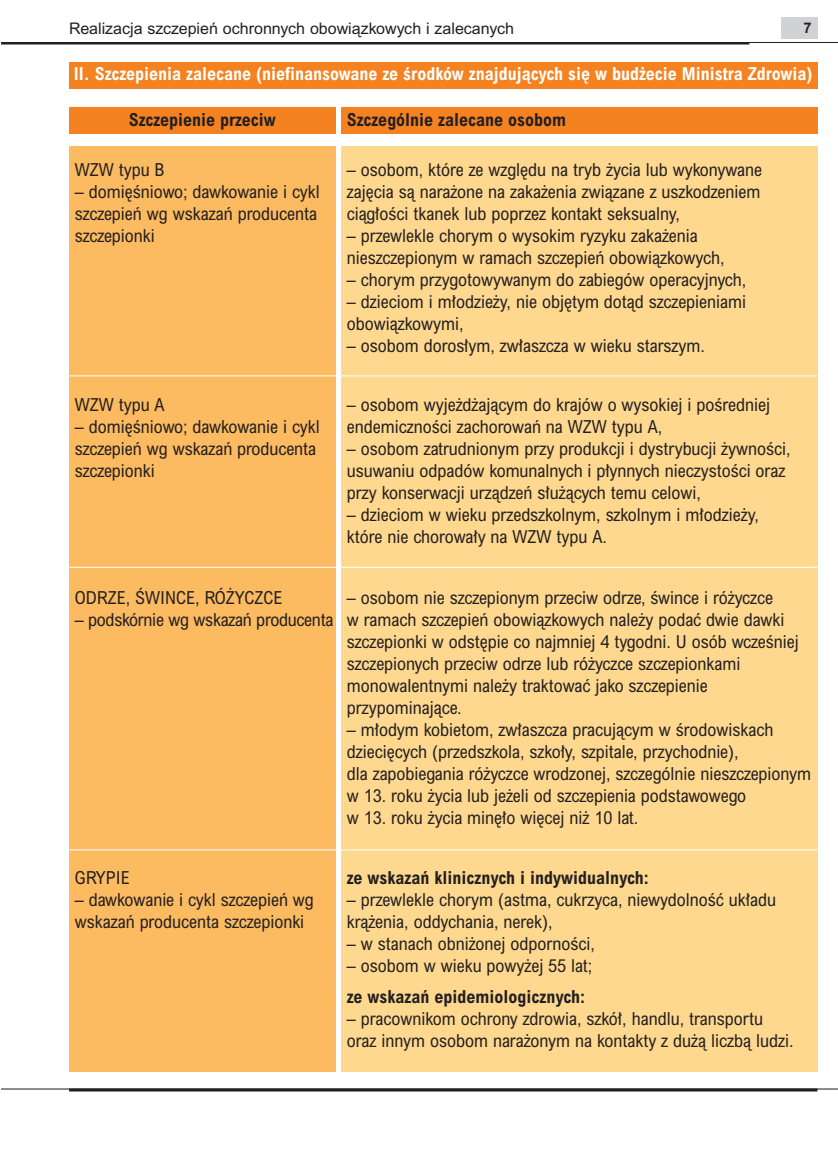
<style>
.page{position:relative;width:838px;height:1172px;background:#fff}
.page>*{position:absolute;margin:0;border:0;box-sizing:border-box;transform-origin:0 0}
.t1{font:18px/22px "Arial Condensed PL";color:#231f20}
.t2{font:18px "Arial Condensed Bold PL";color:#231f20}
.t3{font:18px "Arial Condensed Bold PL";color:#fff}
.t4{font:16px "Arial PL";color:#231f20}
.t5{font:14.6px "Arial Bold PL";color:#231f20}
</style>
<div class="page">
<hr style="left:1px;top:43px;width:748px;height:2px;background:#231f20">
<hr style="left:1px;top:42px;width:837px;height:1px;background:#231f20">
<hr style="left:69px;top:1089px;width:748px;height:3px;background:#231f20">
<hr style="left:1px;top:1088px;width:837px;height:2px;background:#231f20">
<div style="left:781px;top:17px;width:36px;height:21px;background:#d1d2d4"></div>
<div style="left:341px;top:146px;width:476px;height:925px;background:#fed88f"></div>
<div style="left:69px;top:146px;width:267px;height:925px;background:#fcba61"></div>
<div style="left:69px;top:62px;width:748px;height:27px;background:#f58220"></div>
<div style="left:69px;top:108px;width:267px;height:26px;background:#f58220"></div>
<div style="left:341px;top:108px;width:476px;height:26px;background:#f58220"></div>
<hr style="left:69px;top:376px;width:748px;height:1px;background:#fff">
<hr style="left:69px;top:567px;width:748px;height:1px;background:#fff">
<hr style="left:69px;top:850px;width:748px;height:1px;background:#fff">
<p class="t4" style="left:69px;top:23px;width:447px">Realizacja szczepieƒ ochronnych obowiàzkowych i zalecanych</p>
<p class="t5" style="left:804px;top:22px;width:10px">7</p>
<p class="t3" style="left:74px;top:67px;width:740px">II. Szczepienia zalecane (niefinansowane ze Êrodków znajdujàcych si´ w bud˝ecie Ministra Zdrowia)</p>
<p class="t2" style="left:129px;top:113px;width:149px">Szczepienie przeciw</p>
<p class="t2" style="left:347px;top:113px;width:221px">Szczególnie zalecane osobom</p>
<p class="t1" style="left:75px;top:162px;width:91px">WZW typu B</p>
<p class="t1" style="left:75px;top:184px;width:247px">– domi´Êniowo; dawkowanie i cykl szczepieƒ wg wskazaƒ producenta szczepionki</p>
<p class="t1" style="left:347px;top:162px;width:417px;text-align:justify">– osobom, które ze wzgl´du na tryb ˝ycia lub wykonywane zaj´cia sà nara˝one na zaka˝enia zwiàzane z uszkodzeniem ciàg∏oÊci tkanek lub poprzez kontakt seksualny,</p>
<p class="t1" style="left:347px;top:228px;width:379px">– przewlekle chorym o wysokim ryzyku zaka˝enia nieszczepionym w ramach szczepieƒ obowiàzkowych,</p>
<p class="t1" style="left:347px;top:272px;width:401px">– chorym przygotowywanym do zabiegów operacyjnych,</p>
<p class="t1" style="left:347px;top:294px;width:401px">– dzieciom i m∏odzie˝y, nie obj´tym dotàd szczepieniami obowiàzkowymi,</p>
<p class="t1" style="left:347px;top:338px;width:360px">– osobom doros∏ym, zw∏aszcza w wieku starszym.</p>
<p class="t1" style="left:75px;top:397px;width:91px">WZW typu A</p>
<p class="t1" style="left:75px;top:419px;width:247px">– domi´Êniowo; dawkowanie i cykl szczepieƒ wg wskazaƒ producenta szczepionki</p>
<p class="t1" style="left:347px;top:397px;width:425px">– osobom wyje˝d˝ajàcym do krajów o wysokiej i poÊredniej endemicznoÊci zachorowaƒ na WZW typu A,</p>
<p class="t1" style="left:347px;top:441px;width:445px">– osobom zatrudnionym przy produkcji i dystrybucji ˝ywnoÊci, usuwaniu odpadów komunalnych i p∏ynnych nieczystoÊci oraz przy konserwacji urzàdzeƒ s∏u˝àcych temu celowi,</p>
<p class="t1" style="left:347px;top:507px;width:414px">– dzieciom w wieku przedszkolnym, szkolnym i m∏odzie˝y, które nie chorowa∏y na WZW typu A.</p>
<p class="t1" style="left:75px;top:590px;width:209px">ODRZE, ÂWINCE, RÓ˚YCZCE</p>
<p class="t1" style="left:75px;top:612px;width:260px">– podskórnie wg wskazaƒ producenta</p>
<p class="t1" style="left:347px;top:590px;width:454px">– osobom nie szczepionym przeciw odrze, Êwince i ró˝yczce<br>w ramach szczepieƒ obowiàzkowych nale˝y podaç dwie dawki szczepionki w odst´pie co najmniej 4 tygodni. U osób wczeÊniej szczepionych przeciw odrze lub ró˝yczce szczepionkami monowalentnymi nale˝y traktowaç jako szczepienie przypominajàce.</p>
<p class="t1" style="left:347px;top:722px;width:466px">– m∏odym kobietom, zw∏aszcza pracujàcym w Êrodowiskach dzieci´cych (przedszkola, szko∏y, szpitale, przychodnie),<br>dla zapobiegania ró˝yczce wrodzonej, szczególnie nieszczepionym w 13. roku ˝ycia lub je˝eli od szczepienia podstawowego<br>w 13. roku ˝ycia min´∏o wi´cej ni˝ 10 lat.</p>
<p class="t1" style="left:75px;top:870px;width:57px">GRYPIE</p>
<p class="t1" style="left:75px;top:892px;width:241px">– dawkowanie i cykl szczepieƒ wg wskazaƒ producenta szczepionki</p>
<p class="t2" style="left:347px;top:871px;width:304px">ze wskazaƒ klinicznych i indywidualnych:</p>
<p class="t1" style="left:347px;top:892px;width:431px">– przewlekle chorym (astma, cukrzyca, niewydolnoÊç uk∏adu krà˝enia, oddychania, nerek),</p>
<p class="t1" style="left:347px;top:936px;width:250px">– w stanach obni˝onej odpornoÊci,</p>
<p class="t1" style="left:347px;top:958px;width:247px">– osobom w wieku powy˝ej 55 lat;</p>
<p class="t2" style="left:347px;top:990px;width:240px">ze wskazaƒ epidemiologicznych:</p>
<p class="t1" style="left:347px;top:1010px;width:448px">– pracownikom ochrony zdrowia, szkó∏, handlu, transportu oraz innym osobom nara˝onym na kontakty z du˝à liczbà ludzi.</p>
</div>
